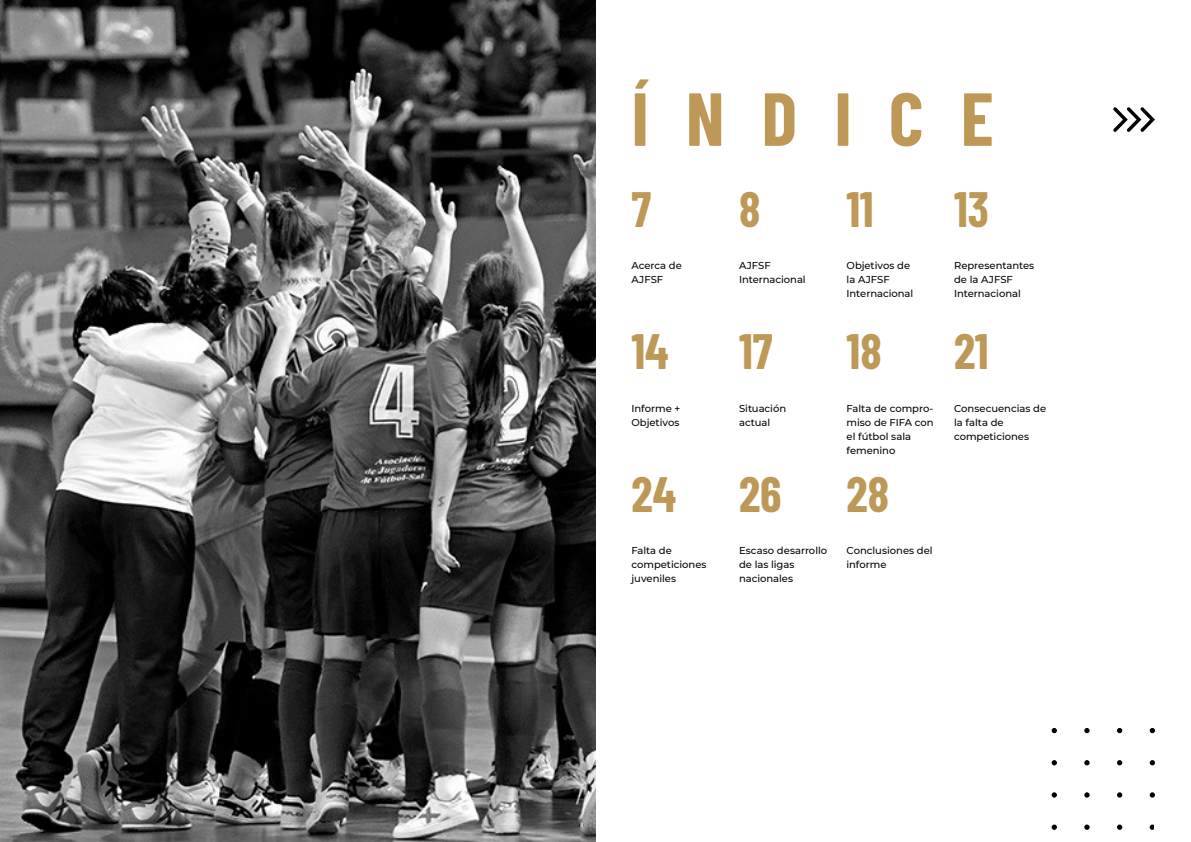
<style>
.page{position:relative;width:1191px;height:842px;background:#fff}
.page>*{position:absolute;margin:0;border:0;box-sizing:border-box;transform-origin:0 0}
.t1{font:700 75px "Barlow Condensed";letter-spacing:.495em;color:#be9857}
.t2{font:700 48.5px "Barlow Condensed";color:#be9857}
.t3{font:500 10px/14px "Montserrat";letter-spacing:-.005em;color:#040503}
</style>
<div class="page">
<svg style="left:1113px;top:107px;width:42px;height:25px"></svg>
<img style="left:0;top:0;width:595px;height:841px">
<svg style="left:1051px;top:728px;width:6px;height:5px"></svg>
<svg style="left:1084px;top:728px;width:5px;height:5px"></svg>
<svg style="left:1117px;top:728px;width:5px;height:5px"></svg>
<svg style="left:1149px;top:728px;width:6px;height:5px"></svg>
<svg style="left:1051px;top:760px;width:6px;height:5px"></svg>
<svg style="left:1084px;top:760px;width:5px;height:5px"></svg>
<svg style="left:1117px;top:760px;width:5px;height:5px"></svg>
<svg style="left:1149px;top:760px;width:6px;height:5px"></svg>
<svg style="left:1051px;top:792px;width:6px;height:6px"></svg>
<svg style="left:1084px;top:792px;width:5px;height:6px"></svg>
<svg style="left:1117px;top:792px;width:5px;height:6px"></svg>
<svg style="left:1149px;top:792px;width:6px;height:6px"></svg>
<svg style="left:1051px;top:824px;width:6px;height:6px"></svg>
<svg style="left:1084px;top:824px;width:5px;height:6px"></svg>
<svg style="left:1117px;top:824px;width:5px;height:6px"></svg>
<svg style="left:1149px;top:824px;width:5px;height:6px"></svg>
<p class="t1" style="left:631px;top:66px;width:364px">ÍNDICE</p>
<p class="t2" style="left:631px;top:175px;width:21px">7</p>
<p class="t2" style="left:739px;top:175px;width:23px">8</p>
<p class="t2" style="left:846px;top:175px;width:29px">11</p>
<p class="t2" style="left:954px;top:175px;width:36px">13</p>
<p class="t3" style="left:631px;top:258px;width:52px">Acerca de</p>
<p class="t3" style="left:631px;top:272px;width:33px">AJFSF</p>
<p class="t3" style="left:739px;top:258px;width:33px">AJFSF</p>
<p class="t3" style="left:739px;top:272px;width:68px">Internacional</p>
<p class="t3" style="left:846px;top:258px;width:65px">Objetivos de</p>
<p class="t3" style="left:846px;top:272px;width:45px">la AJFSF</p>
<p class="t3" style="left:846px;top:286px;width:68px">Internacional</p>
<p class="t3" style="left:954px;top:258px;width:82px">Representantes de la AJFSF</p>
<p class="t3" style="left:954px;top:286px;width:68px">Internacional</p>
<p class="t2" style="left:631px;top:317px;width:39px">14</p>
<p class="t2" style="left:739px;top:317px;width:35px">17</p>
<p class="t2" style="left:846px;top:317px;width:37px">18</p>
<p class="t2" style="left:954px;top:317px;width:36px">21</p>
<p class="t3" style="left:631px;top:401px;width:50px">Informe +</p>
<p class="t3" style="left:631px;top:415px;width:49px">Objetivos</p>
<p class="t3" style="left:739px;top:401px;width:49px">Situación</p>
<p class="t3" style="left:739px;top:415px;width:33px">actual</p>
<p class="t3" style="left:846px;top:401px;width:89px">Falta de compro&shy;miso de FIFA con el fútbol sala femenino</p>
<p class="t3" style="left:954px;top:401px;width:94px">Consecuencias de la falta de</p>
<p class="t3" style="left:954px;top:429px;width:77px">competiciones</p>
<p class="t2" style="left:631px;top:460px;width:46px">24</p>
<p class="t2" style="left:739px;top:460px;width:44px">26</p>
<p class="t2" style="left:846px;top:460px;width:44px">28</p>
<p class="t3" style="left:631px;top:543px;width:42px">Falta de</p>
<p class="t3" style="left:631px;top:557px;width:77px">competiciones</p>
<p class="t3" style="left:631px;top:571px;width:46px">juveniles</p>
<p class="t3" style="left:739px;top:543px;width:90px">Escaso desarrollo de las ligas</p>
<p class="t3" style="left:739px;top:571px;width:56px">nacionales</p>
<p class="t3" style="left:846px;top:543px;width:88px">Conclusiones del informe</p>
</div>
